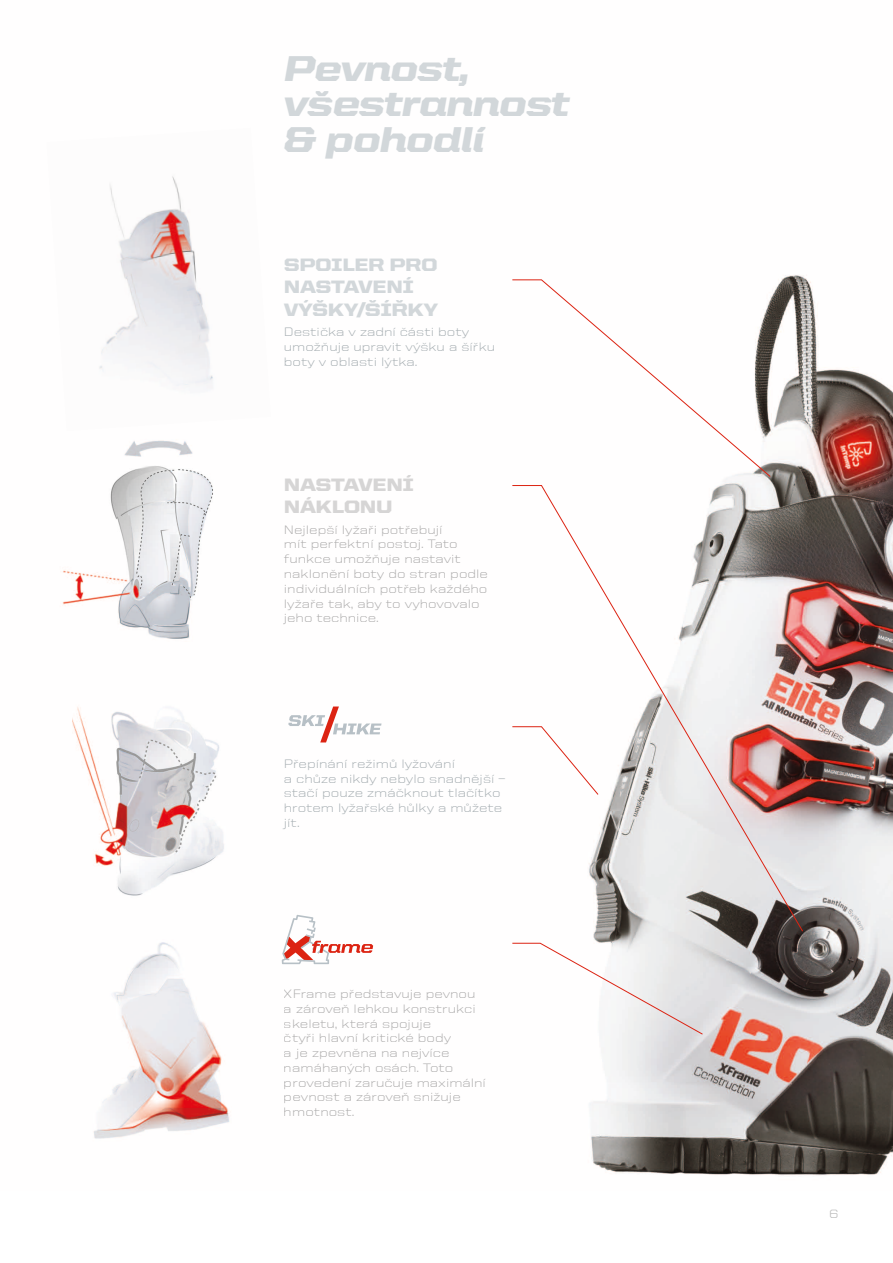
<style>
.page{position:relative;width:893px;height:1263px;background:#fff}
.page>*{position:absolute;margin:0;border:0;box-sizing:border-box;transform-origin:0 0}
.t1{font:900 36px/35.5px "United Italic Semi Ext";letter-spacing:-.04em;color:#d2d7da}
.t2{font:900 18px/22.5px "United Sans Semi Ext";letter-spacing:-.025em;color:#d2d7da}
.t3{font:300 12.3px/14.7px "United Sans Semi Ext";color:#a5adb1}
.t4{font:300 12px "United Sans Semi Ext";color:#b2b2b2}
</style>
<div class="page">
<img style="left:281px;top:275px;width:612px;height:901px">
<img style="left:62px;top:393px;width:253px;height:313px">
<img style="left:72px;top:672px;width:179px;height:224px">
<img style="left:93px;top:942px;width:136px;height:197px">
<svg style="left:512px;top:485px;width:292px;height:447px"></svg>
<svg style="left:512px;top:279px;width:259px;height:199px"></svg>
<svg style="left:512px;top:942px;width:191px;height:93px"></svg>
<img style="left:62px;top:176px;width:209px;height:255px">
<svg style="left:282px;top:915px;width:91px;height:49px"></svg>
<svg style="left:288px;top:706px;width:93px;height:36px"></svg>
<h1 class="t1" style="left:283px;top:50px;width:288px">Pevnost, všestrannost &amp; pohodlí</h1>
<h2 class="t2" style="left:284px;top:253px;width:156px">SPOILER PRO<br>NASTAVENÍ<br>VÝŠKY/ŠÍŘKY</h2>
<p class="t3" style="left:284px;top:325px;width:213px">Destička v zadní části boty umožňuje upravit výšku a šířku boty v oblasti lýtka.</p>
<h2 class="t2" style="left:284px;top:473px;width:132px">NASTAVENÍ<br>NÁKLONU</h2>
<p class="t3" style="left:284px;top:522px;width:206px">Nejlepší lyžaři potřebují<br>mít perfektní postoj. Tato funkce umožňuje nastavit naklonění boty do stran podle individuálních potřeb každého lyžaře tak, aby to vyhovovalo jeho technice.</p>
<p class="t3" style="left:284px;top:756px;width:223px">Přepínání režimů lyžování<br>a chůze nikdy nebylo snadnější – stačí pouze zmáčknout tlačítko hrotem lyžařské hůlky a můžete jít.</p>
<p class="t3" style="left:284px;top:986px;width:204px">XFrame představuje pevnou a zároveň lehkou konstrukci skeletu, která spojuje<br>čtyři hlavní kritické body<br>a je zpevněna na nejvíce namáhaných osách. Toto provedení zaručuje maximální pevnost a zároveň snižuje hmotnost.</p>
<p class="t4" style="left:829px;top:1207px;width:11px">6</p>
</div>
